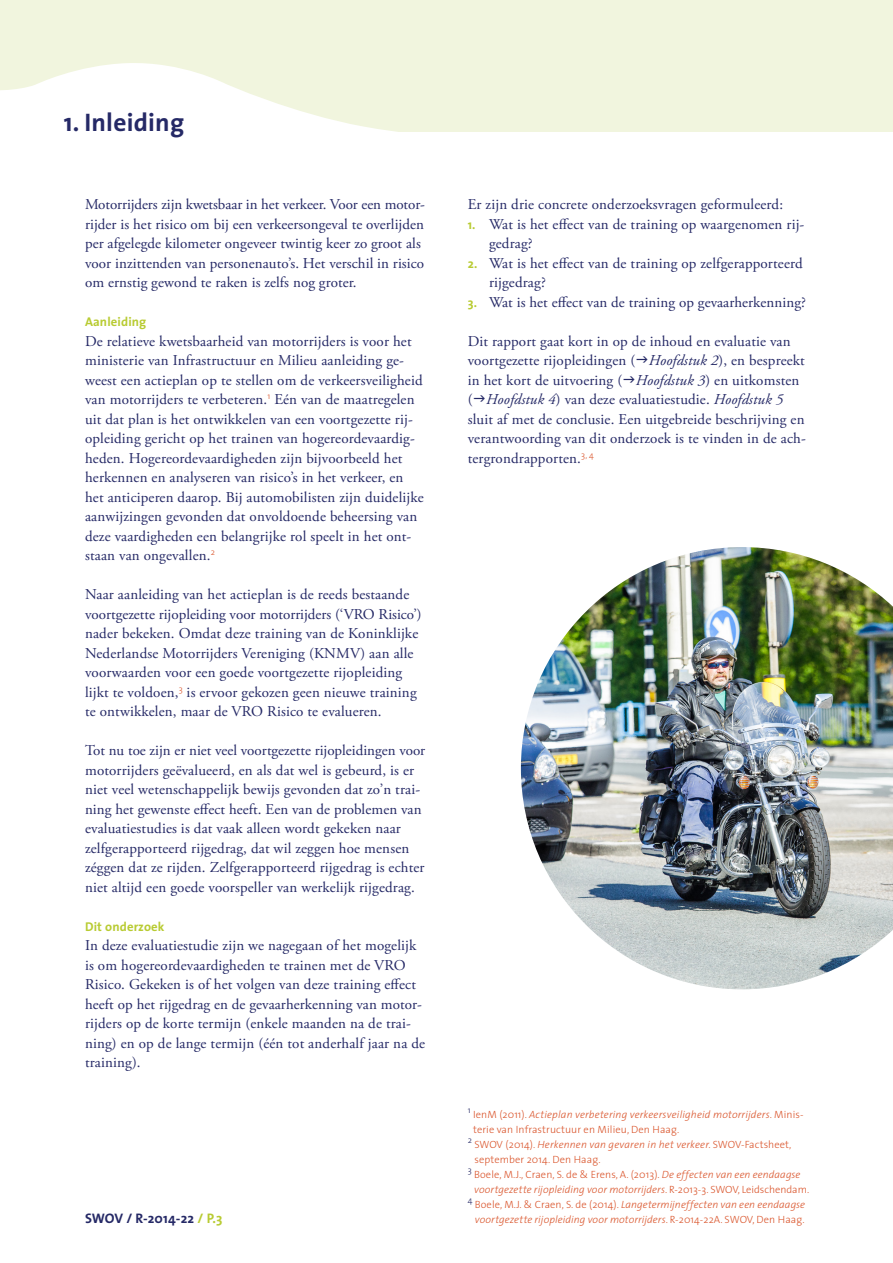
<style>
.page{position:relative;width:893px;height:1263px;background:#fff}
.page>*{position:absolute;margin:0;border:0;box-sizing:border-box;transform-origin:0 0}
.Bodytekst{font:700 25.5px "The Sans";letter-spacing:.01em;color:#252966}
.Bodytekst-2{font:15px/19.5px "Adobe Garamond Pro";letter-spacing:.01em;color:#252966}
.Bodytekst-3{font:700 13.8px "The Sans";letter-spacing:.01em;color:#252966}
.Bodytekst-4{font:700 12.75px "The Sans";letter-spacing:.01em;color:#b8cb32}
.Voetnoot{font:300 10.5px/15px "The Sans";letter-spacing:.01em;color:#da562d}
.Voetnoot-2{font:italic 300 10.5px/15px "The Sans";letter-spacing:.005em;color:#da562d}
.Voetnoot-3{font:300 8.7px "The Sans";color:#252966}
.s1{color:#b8cb32}
.s2{font-family:"The Sans";font-weight:700;font-size:12.75px;color:#b8cb32}
.s3{font-style:italic}
.s4{font-style:normal}
</style>
<div class="page">
<svg style="left:0;top:0;width:893px;height:131px;background:#f2f6e2"></svg>
<img style="left:521px;top:547px;width:372px;height:442px">
<p class="Bodytekst" style="left:64px;top:101px;width:122px">1. Inleiding</p>
<p class="Bodytekst-2" style="left:85px;top:195px;width:342px">Motorrijders zijn kwetsbaar in het verkeer. Voor een motor&shy;rijder is het risico om bij een verkeersongeval te overlijden per afgelegde kilometer ongeveer twintig keer zo groot als voor inzittenden van personenauto’s. Het verschil in risico om ernstig gewond te raken is zelfs nog groter.</p>
<p class="Bodytekst-4" style="left:85px;top:311px;width:63px">Aanleiding</p>
<p class="Bodytekst-2" style="left:85px;top:332px;width:340px">De relatieve kwetsbaarheid van motorrijders is voor het ministerie van Infrastructuur en Milieu aanleiding ge&shy;weest een actieplan op te stellen om de verkeersveiligheid van motorrijders te verbeteren.<sup>1</sup> Eén van de maatregelen uit dat plan is het ontwikkelen van een voortgezette rij&shy;opleiding gericht op het trainen van hogereordevaardig&shy;heden. Hogereordevaardigheden zijn bijvoorbeeld het herkennen en analyseren van risico’s in het verkeer, en het anticiperen daarop. Bij automobilisten zijn duidelijke aanwijzingen gevonden dat onvoldoende beheersing van deze vaardigheden een belangrijke rol speelt in het ont&shy;staan van ongevallen.<sup>2</sup></p>
<p class="Bodytekst-2" style="left:85px;top:585px;width:338px">Naar aanleiding van het actieplan is de reeds bestaande voortgezette rijopleiding voor motorrijders (‘VRO Risico’) nader bekeken. Omdat deze training van de Koninklijke Nederlandse Motorrijders Vereniging (KNMV) aan alle voorwaarden voor een goede voortgezette rijopleiding lijkt te voldoen,<sup>3</sup> is ervoor gekozen geen nieuwe training te ontwikkelen, maar de VRO Risico te evalueren.</p>
<p class="Bodytekst-2" style="left:85px;top:741px;width:342px">Tot nu toe zijn er niet veel voortgezette rijopleidingen voor motorrijders geëvalueerd, en als dat wel is gebeurd, is er niet veel wetenschappelijk bewijs gevonden dat zo’n trai&shy;ning het gewenste effect heeft. Een van de problemen van evaluatiestudies is dat vaak alleen wordt gekeken naar zelfgerapporteerd rijgedrag, dat wil zeggen hoe mensen zéggen dat ze rijden. Zelfgerapporteerd rijgedrag is echter niet altijd een goede voorspeller van werkelijk rijgedrag.</p>
<p class="Bodytekst-4" style="left:85px;top:916px;width:81px">Dit onderzoek</p>
<p class="Bodytekst-2" style="left:85px;top:936px;width:342px">In deze evaluatiestudie zijn we nagegaan of het mogelijk is om hogereordevaardigheden te trainen met de VRO Risico. Gekeken is of het volgen van deze training effect heeft op het rijgedrag en de gevaarherkenning van motor&shy;rijders op de korte termijn (enkele maanden na de trai&shy;ning) en op de lange termijn (één tot anderhalf jaar na de training).</p>
<p class="Bodytekst-3" style="left:85px;top:1207px;width:139px">SWOV / R-2014-22 <span class="s1">/ P.3</span></p>
<p class="Bodytekst-2" style="left:468px;top:195px;width:317px">Er zijn drie concrete onderzoeksvragen geformuleerd:</p>
<p class="Bodytekst-2" style="left:489px;top:215px;width:317px;text-indent:-21px"><span class="s2">1.</span> Wat is het effect van de training op waargenomen rij&shy;gedrag?</p>
<p class="Bodytekst-2" style="left:489px;top:254px;width:315px;text-indent:-21px"><span class="s2">2.</span> Wat is het effect van de training op zelfgerapporteerd rijgedrag?</p>
<p class="Bodytekst-2" style="left:468px;top:293px;width:340px"><span class="s2">3.</span> Wat is het effect van de training op gevaarherkenning?</p>
<p class="Bodytekst-2" style="left:468px;top:332px;width:340px">Dit rapport gaat kort in op de inhoud en evaluatie van voortgezette rijopleidingen ( <span class="s3">Hoofdstuk 2</span>), en bespreekt in het kort de uitvoering ( <span class="s3">Hoofdstuk 3</span>) en uitkomsten ( <span class="s3">Hoofdstuk 4</span>) van deze evaluatiestudie. <span class="s3">Hoofdstuk 5 </span>sluit af met de conclusie. Een uitgebreide beschrijving en verantwoording van dit onderzoek is te vinden in de ach&shy;tergrondrapporten.<sup>3,</sup> <sup>4</sup></p>
<p class="Voetnoot-3" style="left:468px;top:1103px;width:4px">1</p>
<p class="Voetnoot" style="left:473px;top:1107px;width:332px">IenM (2011). <span class="s3">Actieplan verbetering verkeersveiligheid motorrijders</span>. Minis&shy;terie van Infrastructuur en Milieu, Den Haag.</p>
<p class="Voetnoot-3" style="left:468px;top:1133px;width:6px">2</p>
<p class="Voetnoot" style="left:474px;top:1137px;width:319px">SWOV (2014). <span class="s3">Herkennen van gevaren in het verkeer</span>. SWOV-Factsheet, september 2014. Den Haag.</p>
<p class="Voetnoot-3" style="left:468px;top:1163px;width:6px">3</p>
<p class="Voetnoot" style="left:474px;top:1167px;width:337px">Boele, M.J., Craen, S. de &amp; Erens, A. (2013). <span class="s3">De effecten van een eendaagse voortgezette rijopleiding voor motorrijders</span>. R-2013-3. SWOV, Leidschendam.</p>
<p class="Voetnoot-3" style="left:468px;top:1193px;width:6px">4</p>
<p class="Voetnoot-2" style="left:475px;top:1197px;width:332px"><span class="s4">Boele, M.J. &amp; Craen, S. de (2014).</span> Langetermijneffecten van een eendaagse voortgezette rijopleiding voor motorrijders<span class="s4">. R-2014-22A. SWOV, Den Haag.</span></p>
</div>
